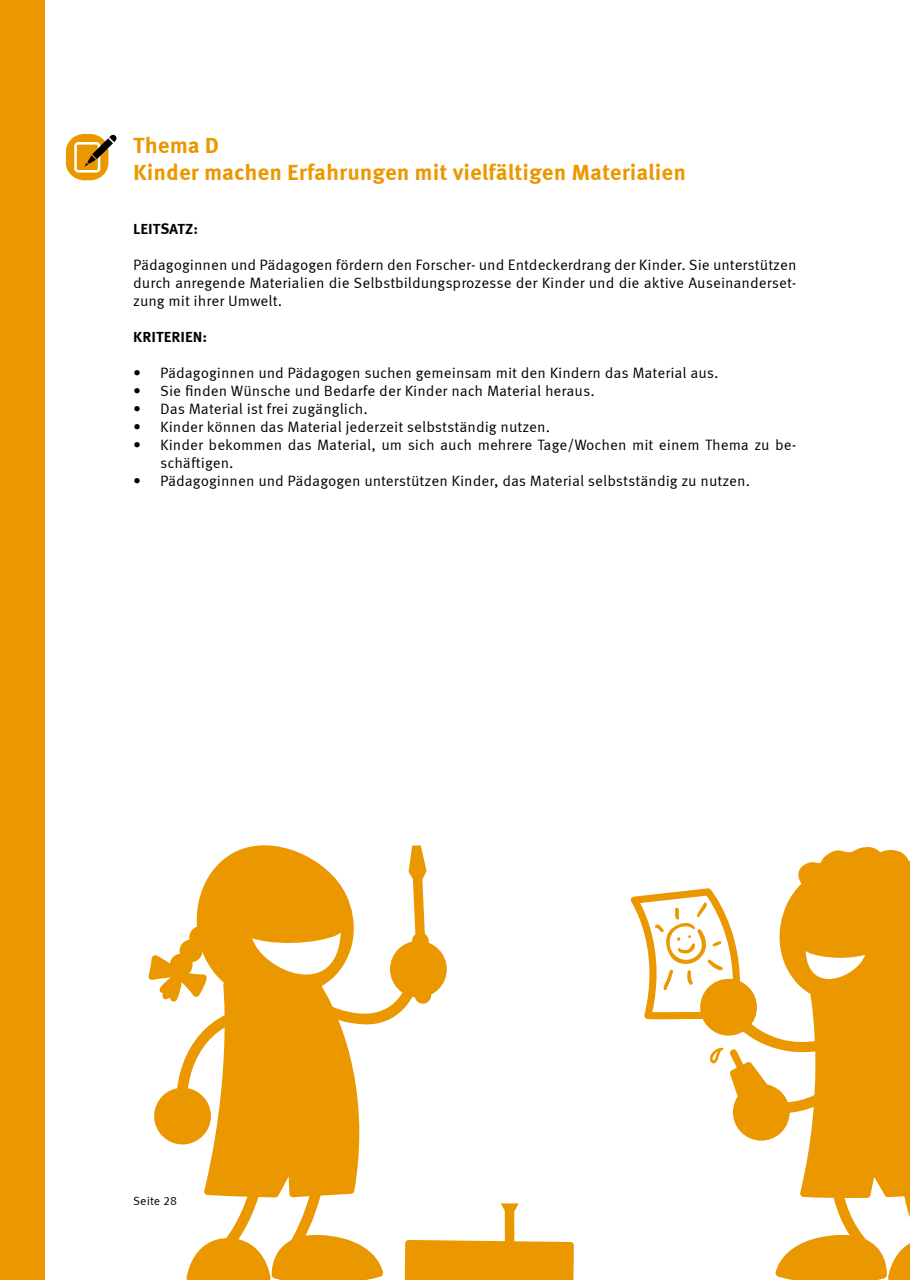
<style>
.page{position:relative;width:910px;height:1280px;background:#fff}
.page>*{position:absolute;margin:0;border:0;box-sizing:border-box;transform-origin:0 0}
.t1{font:700 22.5px/27px "Meta Correspondence";color:#eb9700}
.t2{font:15px/18px "Meta Correspondence";color:#000;text-align:justify}
.t3{font:700 15px "Meta Correspondence";color:#000}
.t4{font:12px "Meta Correspondence";color:#000}
</style>
<div class="page">
<svg style="left:148px;top:845px;width:426px;height:435px"></svg>
<svg style="left:631px;top:847px;width:279px;height:433px"></svg>
<div style="left:66px;top:134px;width:42px;height:46px;background:#eb9700;border-radius:18px"></div>
<svg style="left:74px;top:134px;width:43px;height:39px"></svg>
<div style="left:0;top:0;width:45px;height:1280px;background:#eb9700"></div>
<h1 class="t1" style="left:133px;top:131px;width:554px">Thema D<br>Kinder machen Erfahrungen mit vielfältigen Materialien</h1>
<p class="t3" style="left:133px;top:220px;width:16px">Leitsat</p>
<p class="t3" style="left:185px;top:220px;width:14px">z:</p>
<p class="t2" style="left:133px;top:255px;width:665px">Pädagoginnen und Pädagogen fördern den Forscher- und Entdeckerdrang der Kinder. Sie unterstützen durch anregende Materialien die Selbstbildungsprozesse der Kinder und die aktive Auseinanderset&shy;zung mit ihrer Umwelt.</p>
<p class="t3" style="left:133px;top:328px;width:75px">Kriterien:</p>
<p class="t2" style="left:133px;top:363px;width:587px">• Pädagoginnen und Pädagogen suchen gemeinsam mit den Kindern das Material aus.</p>
<p class="t2" style="left:133px;top:381px;width:463px">• Sie finden Wünsche und Bedarfe der Kinder nach Material heraus.</p>
<p class="t2" style="left:133px;top:399px;width:236px">• Das Material ist frei zugänglich.</p>
<p class="t2" style="left:133px;top:417px;width:418px">• Kinder können das Material jederzeit selbstständig nutzen.</p>
<p class="t2" style="left:160px;top:435px;width:638px;text-indent:-27px">• Kinder bekommen das Material, um sich auch mehrere Tage/Wochen mit einem Thema zu be&shy;schäftigen.</p>
<p class="t2" style="left:133px;top:471px;width:618px">• Pädagoginnen und Pädagogen unterstützen Kinder, das Material selbstständig zu nutzen.</p>
<p class="t4" style="left:133px;top:1193px;width:45px">Seite 28</p>
</div>
